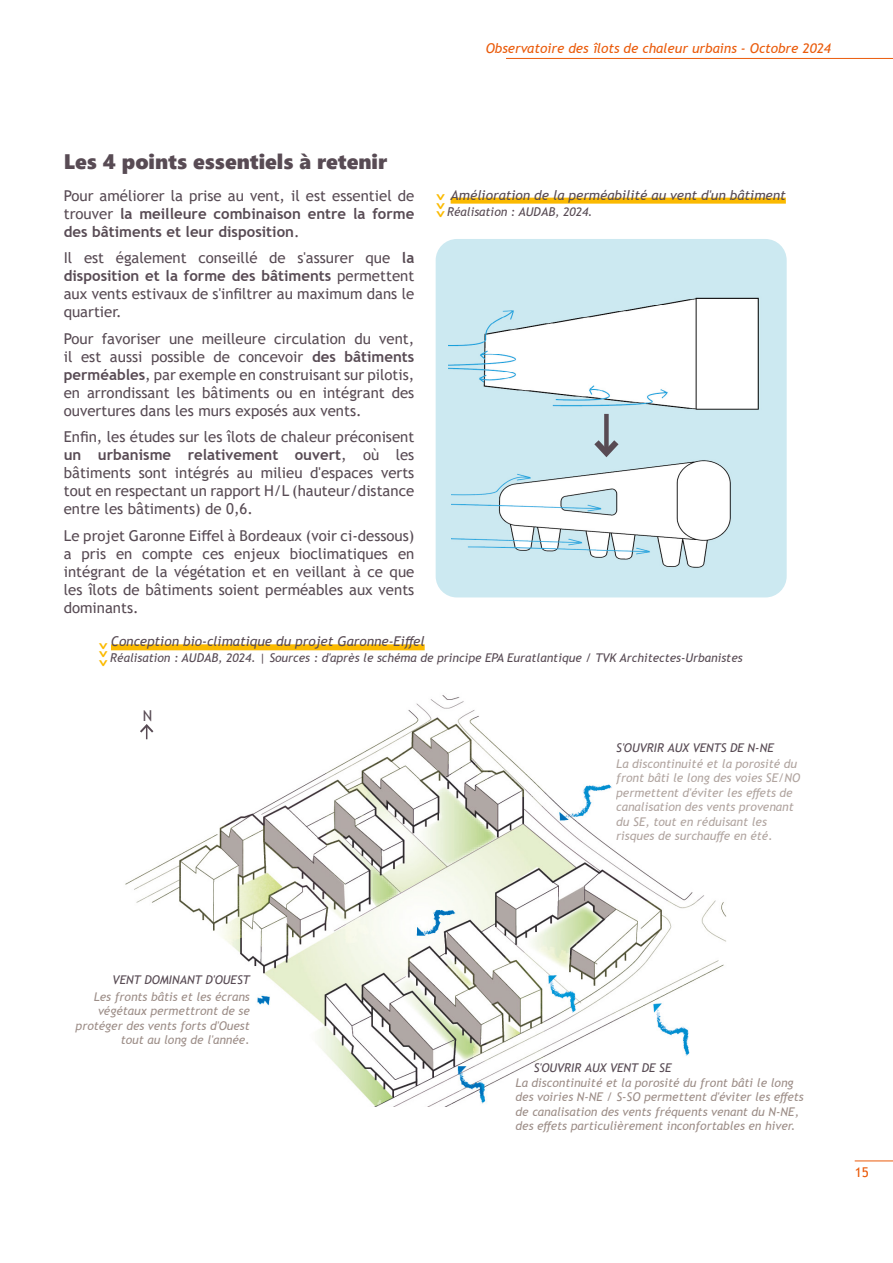
<style>
.page{position:relative;width:893px;height:1263px;background:#fff}
.page>*{position:absolute;margin:0;border:0;box-sizing:border-box;transform-origin:0 0}
.Titre_h2_1_col{font:21px "Segoe UI Black";color:#584b54}
.Intitulé_chiffres_clé_ORANGE{font:700 21px "Trebuchet MS";color:#fbba00}
.texte_courant_10_pt{font:15px/18px "Trebuchet MS";color:#584b54;text-align:justify}
.texte_courant_10_pt-2{font:700 15px/18px "Trebuchet MS";color:#584b54;text-align:justify}
.Titre_Légendes_Graphiques_GRIS{font:italic 13.5px "Trebuchet MS";color:#584b54}
.t1{font:italic 13.5px "Trebuchet MS";color:#ea5b0b}
.t2{font:13.5px "Trebuchet MS";color:#ea5b0b}
.Titre_Légendes_Graphiques_GRIS-2{font:italic 12px/14.4px "Trebuchet MS";color:#9d8e88}
.Titre_Légendes_Graphiques_GRIS-3{font:italic 12px "Trebuchet MS";color:#584b54}
.s1{font-weight:400}
.s2{font-weight:700}
</style>
<div class="page">
<hr style="left:855px;top:1160px;width:38px;height:1px;background:#ea5b0b">
<hr style="left:506px;top:58px;width:387px;height:1px;background:#ea5b0b">
<img style="left:125px;top:695px;width:602px;height:411px">
<div style="left:111px;top:644px;width:314px;height:6px;background:#fbba00"></div>
<div style="left:451px;top:198px;width:335px;height:6px;background:#fbba00"></div>
<div style="left:436px;top:239px;width:351px;height:358px;background:#cce9f1;border-radius:21px"></div>
<img style="left:451px;top:460px;width:280px;height:108px">
<img style="left:449px;top:297px;width:310px;height:117px">
<div style="left:604px;top:414px;width:5px;height:39px;background:#584b54"></div>
<svg style="left:588px;top:434px;width:37px;height:28px"></svg>
<div style="left:616px;top:759px;width:190px;height:89px;background:#fff"></div>
<svg style="left:138px;top:722px;width:17px;height:17px"></svg>
<p class="Titre_h2_1_col" style="left:64px;top:146px;width:325px">Les 4 points essentiels à retenir</p>
<p class="t1" style="left:486px;top:40px;width:347px">Observatoire des îlots de chaleur urbains - Octobre 2024</p>
<p class="texte_courant_10_pt-2" style="left:64px;top:187px;width:352px"><span class="s1">Pour améliorer la prise au vent, il est essentiel de trouver</span> la meilleure combinaison entre la forme des bâtiments et leur disposition<span class="s1">.</span></p>
<p class="texte_courant_10_pt" style="left:64px;top:249px;width:352px">Il est également conseillé de s'assurer que <span class="s2">la disposition et la forme des bâtiments</span> permettent aux vents estivaux de s'infiltrer au maximum dans le quartier.</p>
<p class="texte_courant_10_pt" style="left:64px;top:329px;width:352px">Pour favoriser une meilleure circulation du vent, il est aussi possible de concevoir <span class="s2">des bâtiments perméables</span>, par exemple en construisant sur pilotis, en arrondissant les bâtiments ou en intégrant des ouvertures dans les murs exposés aux vents.</p>
<p class="texte_courant_10_pt" style="left:64px;top:428px;width:352px">Enfin, les études sur les îlots de chaleur préconisent <span class="s2">un urbanisme relativement ouvert</span>, où les bâtiments sont intégrés au milieu d'espaces verts tout en respectant un rapport H/L (hauteur/distance entre les bâtiments) de 0,6.</p>
<p class="texte_courant_10_pt" style="left:64px;top:526px;width:352px">Le projet Garonne Eiffel à Bordeaux (voir ci-dessous) a pris en compte ces enjeux bioclimatiques en intégrant de la végétation et en veillant à ce que les îlots de bâtiments soient perméables aux vents dominants.</p>
<p class="Titre_Légendes_Graphiques_GRIS" style="left:111px;top:633px;width:315px">Conception bio-climatique du projet Garonne-Eiffel</p>
<p class="Titre_Légendes_Graphiques_GRIS-3" style="left:110px;top:650px;width:634px">Réalisation : AUDAB, 2024. | Sources : d'après le schéma de principe EPA Euratlantique / TVK Architectes-Urbanistes</p>
<p class="Titre_Légendes_Graphiques_GRIS" style="left:451px;top:187px;width:337px">Amélioration de la perméabilité au vent d'un bâtiment</p>
<p class="Titre_Légendes_Graphiques_GRIS-3" style="left:447px;top:205px;width:147px">Réalisation : AUDAB, 2024.</p>
<p class="Intitulé_chiffres_clé_ORANGE" style="left:447px;top:205px;width:14px;rotate:-180deg">^</p>
<p class="Intitulé_chiffres_clé_ORANGE" style="left:447px;top:214px;width:14px;rotate:-180deg">^</p>
<p class="Intitulé_chiffres_clé_ORANGE" style="left:447px;top:223px;width:14px;rotate:-180deg">^</p>
<p class="Intitulé_chiffres_clé_ORANGE" style="left:109px;top:654px;width:14px;rotate:-180deg">^</p>
<p class="Intitulé_chiffres_clé_ORANGE" style="left:109px;top:663px;width:14px;rotate:-180deg">^</p>
<p class="Intitulé_chiffres_clé_ORANGE" style="left:109px;top:672px;width:14px;rotate:-180deg">^</p>
<p class="texte_courant_10_pt" style="left:143px;top:706px;width:11px">N</p>
<p class="Titre_Légendes_Graphiques_GRIS-3" style="left:616px;top:740px;width:159px">S'OUVRIR AUX VENTS DE N-NE</p>
<p class="Titre_Légendes_Graphiques_GRIS-2" style="left:616px;top:756px;width:185px">La discontinuité et la porosité du front bâti le long des voies SE/NO permettent d'éviter les effets de canalisation des vents provenant du SE, tout en réduisant les risques de surchauffe en été.</p>
<p class="Titre_Légendes_Graphiques_GRIS-3" style="left:113px;top:973px;width:139px">VENT DOMINANT D'OUEST</p>
<p class="Titre_Légendes_Graphiques_GRIS-2" style="left:76px;top:989px;width:176px;text-align:right">Les fronts bâtis et les écrans végétaux permettront de se protéger des vents forts d'Ouest tout au long de l'année.</p>
<p class="Titre_Légendes_Graphiques_GRIS-3" style="left:534px;top:1060px;width:139px">S'OUVRIR AUX VENT DE SE</p>
<p class="Titre_Légendes_Graphiques_GRIS-2" style="left:516px;top:1075px;width:290px">La discontinuité et la porosité du front bâti le long des voiries N-NE / S-SO permettent d'éviter les effets de canalisation des vents fréquents venant du N-NE, des effets particulièrement inconfortables en hiver.</p>
<p class="t2" style="left:855px;top:1164px;width:16px">15</p>
</div>
